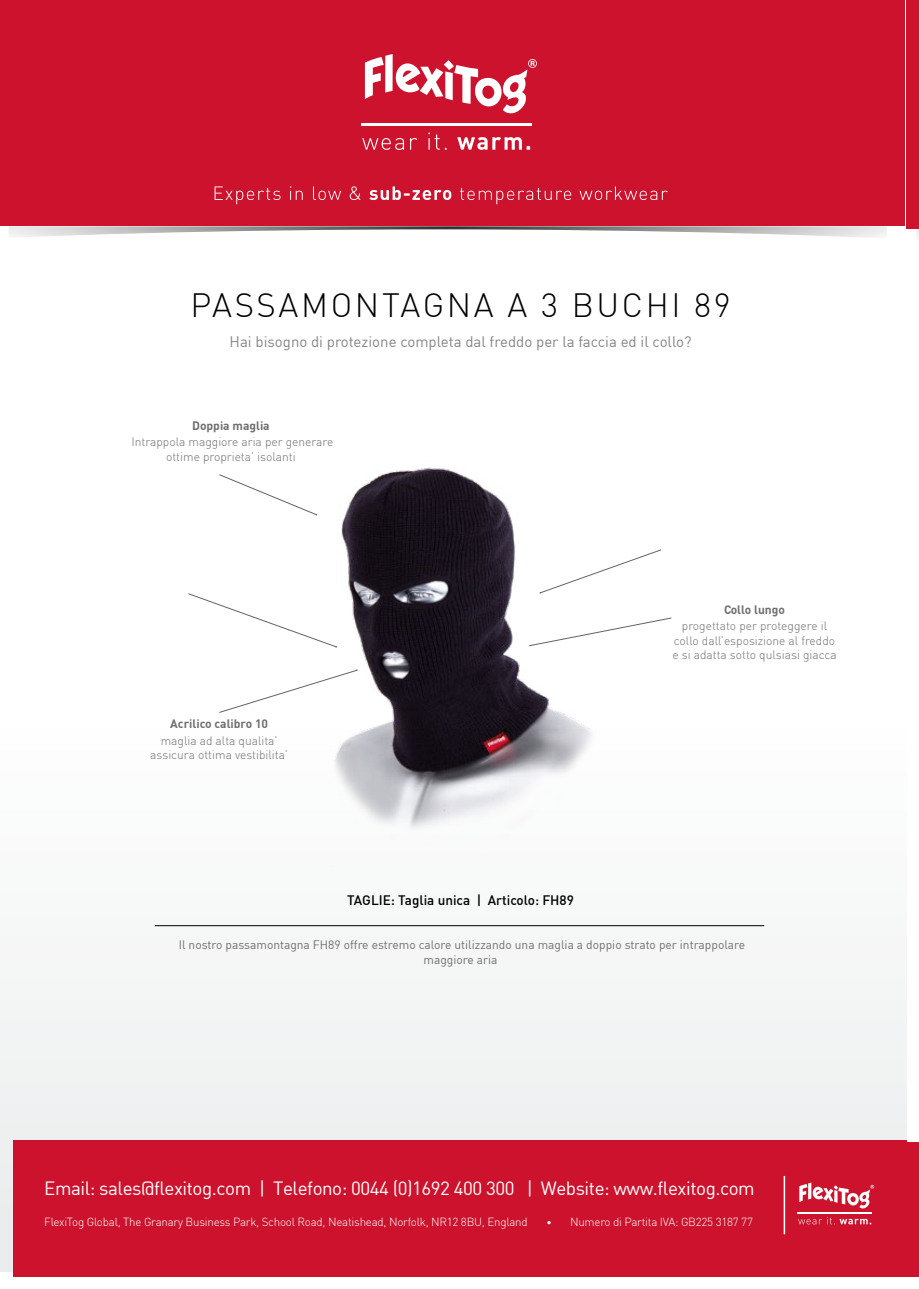
<style>
.page{position:relative;width:919px;height:1289px;background:#fff}
.page>*{position:absolute;margin:0;border:0;box-sizing:border-box;transform-origin:0 0}
.t1{font:300 33px "DIN";letter-spacing:.08em;color:#000}
.t2{font:18.75px "DIN";letter-spacing:-.025em;color:#fff}
.t3{font:15px "DIN";color:#858584}
.t4{font:500 13.5px "DIN";color:#000}
.t5{font:300 12px/14.4px "DIN";color:#706f6f;text-align:center}
.t6{font:12px/14.4px "DIN";color:#706f6f;text-align:center}
.t7{font:700 12px "DIN";color:#706f6f}
.t8{font:300 11.55px "DIN";letter-spacing:-.02em;color:#fff}
.s1{font-weight:400;font-size:10.05px}
</style>
<div class="page">
<div style="left:0;top:717px;width:906px;height:554px;background:#f6f6f7"></div>
<img style="left:9px;top:226px;width:877px;height:3px">
<svg style="left:9px;top:229px;width:878px;height:8px"></svg>
<div style="left:0;top:0;width:904px;height:226px;background:#cd122d"></div>
<div style="left:905px;top:0;width:13px;height:228px;background:#cd122d"></div>
<div style="left:13px;top:1139px;width:893px;height:134px;background:#cd122d"></div>
<div style="left:13px;top:1142px;width:893px;height:133px;background:#cd122d"></div>
<div style="left:907px;top:1142px;width:11px;height:133px;background:#cd122d"></div>
<hr style="left:783px;top:1175px;width:2px;height:59px;background:#fff">
<svg style="left:214px;top:186px;width:453px;height:18px"></svg>
<hr style="left:361px;top:124px;width:170px;height:2px;background:#fff">
<svg style="left:362px;top:133px;width:168px;height:17px"></svg>
<svg style="left:365px;top:54px;width:172px;height:59px"></svg>
<hr style="left:797px;top:1212px;width:74px;height:1px;background:#fff">
<svg style="left:798px;top:1216px;width:73px;height:8px"></svg>
<svg style="left:799px;top:1182px;width:75px;height:26px"></svg>
<img style="left:335px;top:467px;width:254px;height:359px">
<hr style="left:155px;top:925px;width:609px;height:1px;background:#000">
<svg style="left:539px;top:549px;width:122px;height:44px"></svg>
<svg style="left:188px;top:593px;width:149px;height:54px"></svg>
<svg style="left:219px;top:669px;width:138px;height:44px"></svg>
<svg style="left:219px;top:474px;width:98px;height:41px"></svg>
<svg style="left:529px;top:617px;width:142px;height:29px"></svg>
<h1 class="t1" style="left:190px;top:284px;width:542px">PASSAMONTAGNA A 3 BUCHI 89</h1>
<p class="t3" style="left:229px;top:332px;width:463px">Hai bisogno di protezione completa dal freddo per la faccia ed il collo?</p>
<p class="t7" style="left:192px;top:417px;width:79px">Doppia maglia</p>
<p class="t5" style="left:131px;top:434px;width:203px">Intrappola maggiore aria per generare ottime proprieta’ isolanti</p>
<p class="t7" style="left:170px;top:716px;width:99px">Acrilico calibro 10</p>
<p class="t5" style="left:150px;top:733px;width:139px">maglia ad alta qualita’ assicura ottima vestibilita’</p>
<p class="t7" style="left:724px;top:601px;width:62px">Collo lungo</p>
<p class="t5" style="left:672px;top:618px;width:166px">progettato per proteggere il collo dall’esposizione al freddo e si adatta sotto qulsiasi giacca</p>
<p class="t4" style="left:347px;top:891px;width:228px">TAGLIE: Taglia unica | Articolo: FH89</p>
<p class="t6" style="left:179px;top:937px;width:568px">Il nostro passamontagna FH89 offre estremo calore utilizzando una maglia a doppio strato per intrappolare maggiore aria</p>
<h2 class="t2" style="left:44px;top:1176px;width:712px">Email: sales@flexitog.com | Telefono: 0044 (0)1692 400 300 | Website: www.flexitog.com</h2>
<p class="t8" style="left:44px;top:1214px;width:485px">FlexiTog Global, The Granary Business Park, School Road, Neatishead, Norfolk, NR12 8BU, England</p>
<p class="t8" style="left:546px;top:1214px;width:208px"><span class="s1">•</span> Numero di Partita IVA: GB225 3187 77</p>
</div>
